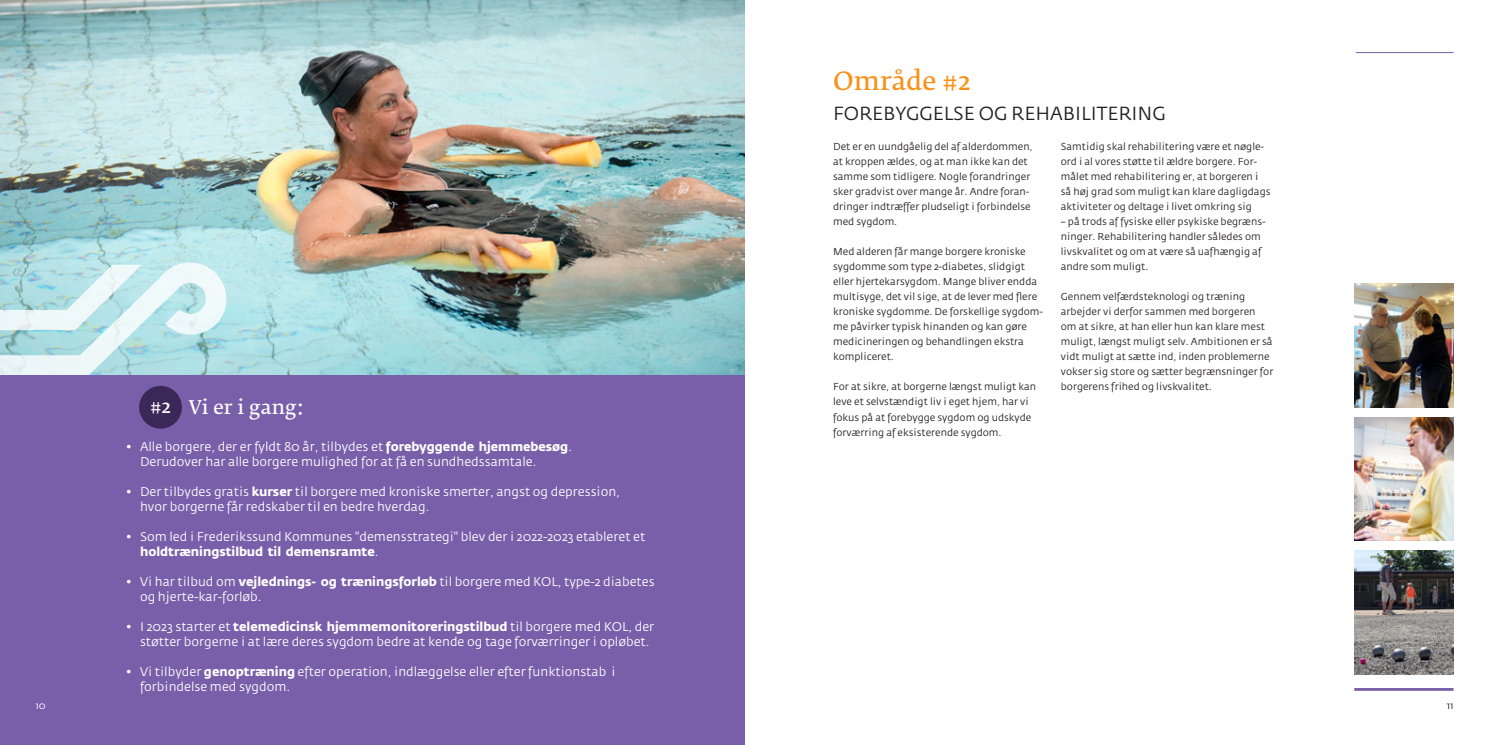
<style>
.page{position:relative;width:1489px;height:745px;background:#fff}
.page>*{position:absolute;margin:0;border:0;box-sizing:border-box;transform-origin:0 0}
.t1{font:600 25px "Fedra Serif B Std";color:#f7931d}
.t2{font:18.75px "Fedra Sans";color:#231f20}
.t3{font:600 18.75px "Fedra Serif B Std";color:#fff}
.t4{font:12.5px/15px "Fedra Sans";color:#fff}
.t5{font:10px/15px "Fedra Sans";color:#231f20}
.t6{font:10px "Fedra Sans";color:#fff}
.s1{font-weight:700}
</style>
<div class="page">
<img style="left:0;top:0;width:744px;height:375px">
<svg style="left:0;top:258px;width:228px;height:117px"></svg>
<div style="left:0;top:375px;width:744px;height:369px;background:#795fa9"></div>
<hr style="left:1355px;top:52px;width:98px;height:1px;background:#795fa9">
<hr style="left:1354px;top:687px;width:99px;height:3px;background:#795fa9">
<div style="left:139px;top:385px;width:43px;height:43px;background:#3b2858;border-radius:50%"></div>
<img style="left:1354px;top:284px;width:99px;height:123px">
<img style="left:1354px;top:417px;width:99px;height:123px">
<img style="left:1354px;top:550px;width:99px;height:123px">
<h2 class="t3" style="left:150px;top:395px;width:22px">#2</h2>
<h2 class="t3" style="left:188px;top:396px;width:118px">Vi er i gang:</h2>
<p class="t4" style="left:140px;top:439px;width:433px;text-indent:-14px">• Alle borgere, der er fyldt 80 år, tilbydes et <span class="s1">forebyggende hjemmebesøg</span>.<br>Derudover har alle borgere mulighed for at få en sundhedssamtale.</p>
<p class="t4" style="left:140px;top:484px;width:481px;text-indent:-14px">• Der tilbydes gratis <span class="s1">kurser</span> til borgere med kroniske smerter, angst og depression, hvor borgerne får redskaber til en bedre hverdag.</p>
<p class="t4" style="left:140px;top:529px;width:507px;text-indent:-14px">• Som led i Frederikssund Kommunes "demensstrategi" blev der i 2022-2023 etableret et <span class="s1">holdtræningstilbud til demensramte</span>.</p>
<p class="t4" style="left:140px;top:574px;width:516px;text-indent:-14px">• Vi har tilbud om <span class="s1">vejlednings- og træningsforløb</span> til borgere med KOL, type-2 diabetes og hjerte-kar-forløb.</p>
<p class="t4" style="left:140px;top:619px;width:515px;text-indent:-14px">• I 2023 starter et <span class="s1">telemedicinsk hjemmemonitoreringstilbud</span> til borgere med KOL, der støtter borgerne i at lære deres sygdom bedre at kende og tage forværringer i opløbet.</p>
<p class="t4" style="left:140px;top:664px;width:477px;text-indent:-14px">• Vi tilbyder <span class="s1">genoptræning</span> efter operation, indlæggelse eller efter funktionstab i forbindelse med sygdom.</p>
<h1 class="t1" style="left:833px;top:67px;width:139px">Område #2</h1>
<h2 class="t2" style="left:833px;top:104px;width:334px">FOREBYGGELSE OG REHABILITERING</h2>
<p class="t5" style="left:833px;top:139px;width:201px">Det er en uundgåelig del af alderdommen, at kroppen ældes, og at man ikke kan det samme som tidligere. Nogle forandringer sker gradvist over mange år. Andre foran&shy;dringer indtræffer pludseligt i forbindelse med sygdom.</p>
<p class="t5" style="left:833px;top:244px;width:211px">Med alderen får mange borgere kroniske sygdomme som type 2-diabetes, slidgigt eller hjertekarsygdom. Mange bliver endda multisyge, det vil sige, at de lever med flere kroniske sygdomme. De forskellige sygdom&shy;me påvirker typisk hinanden og kan gøre medicineringen og behandlingen ekstra kompliceret.</p>
<p class="t5" style="left:833px;top:379px;width:204px">For at sikre, at borgerne længst muligt kan leve et selvstændigt liv i eget hjem, har vi fokus på at forebygge sygdom og udskyde forværring af eksisterende sygdom.</p>
<p class="t5" style="left:1060px;top:139px;width:211px">Samtidig skal rehabilitering være et nøgle&shy;ord i al vores støtte til ældre borgere. For&shy;målet med rehabilitering er, at borgeren i så høj grad som muligt kan klare dagligdags aktiviteter og deltage i livet omkring sig</p>
<p class="t5" style="left:1060px;top:214px;width:206px">– på trods af fysiske eller psykiske begræns&shy;ninger. Rehabilitering handler således om livskvalitet og om at være så uafhængig af andre som muligt.</p>
<p class="t5" style="left:1060px;top:289px;width:214px">Gennem velfærdsteknologi og træning arbejder vi derfor sammen med borgeren om at sikre, at han eller hun kan klare mest muligt, længst muligt selv. Ambitionen er så vidt muligt at sætte ind, inden problemerne vokser sig store og sætter begrænsninger for borgerens frihed og livskvalitet.</p>
<p class="t6" style="left:35px;top:699px;width:12px">10</p>
<p class="t5" style="left:1446px;top:698px;width:8px">11</p>
</div>
